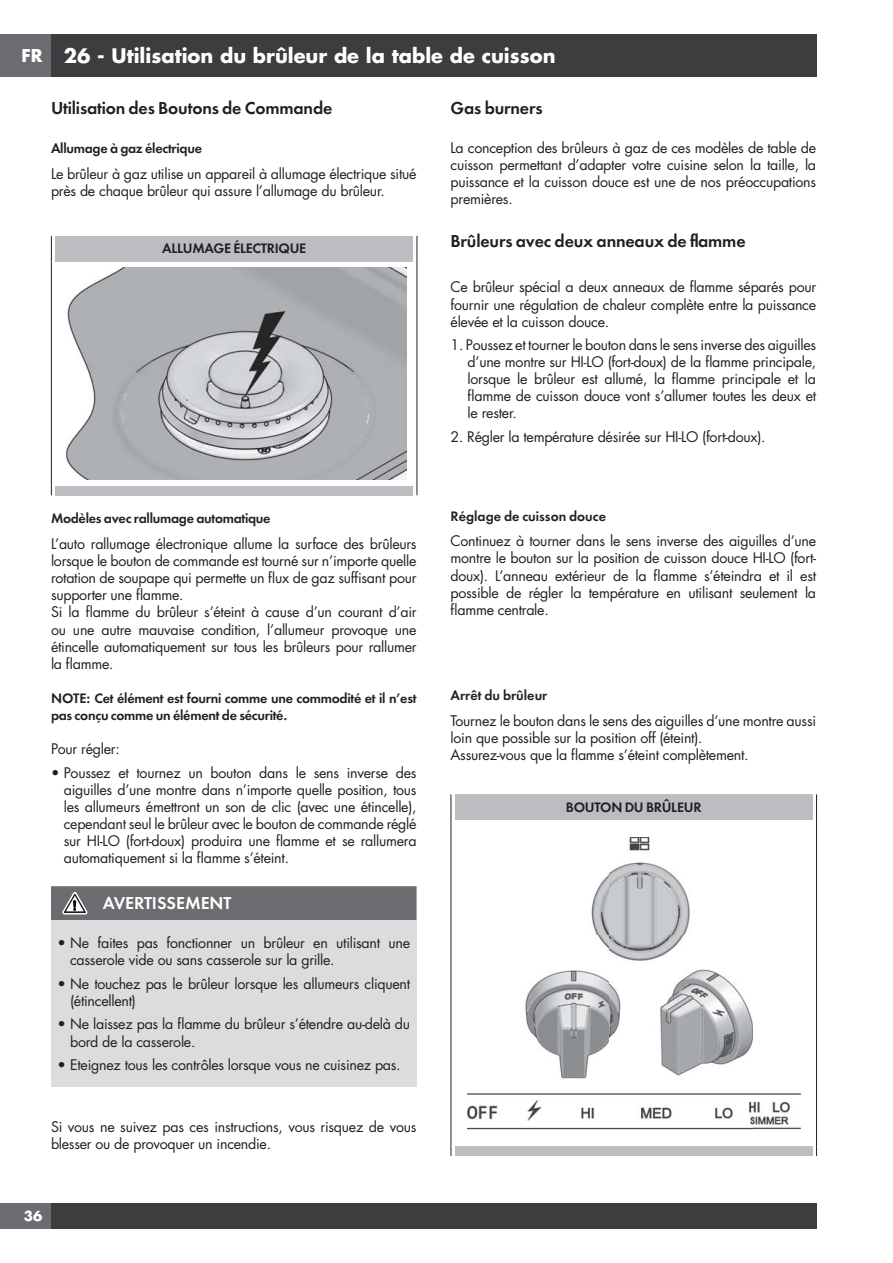
<style>
.page{position:relative;width:893px;height:1263px;background:#fff}
.page>*{position:absolute;margin:0;border:0;box-sizing:border-box;transform-origin:0 0}
.t1{font:700 19.5px "Futura";color:#fff}
.t2{font:18px "Futura Dem Bld";letter-spacing:-.01em;color:#231f20}
.t3{font:18px "Futura Dem Bld";color:#fff}
.t4{font:700 17.25px "Futura";color:#fff}
.t5{font:14.25px/17.1px "Futura";letter-spacing:-.02em;color:#231f20}
.t6{font:14.25px/17.1px "Futura Dem Bld";letter-spacing:-.02em;color:#231f20}
.t7{font:14.25px "Futura Dem Bld";color:#231f20}
.t8{font:700 13.5px "Futura";color:#fff}
</style>
<div class="page">
<div style="left:0;top:34px;width:51px;height:43px;background:#6b6c6f"></div>
<div style="left:51px;top:34px;width:765px;height:43px;background:#3d3c3e"></div>
<div style="left:0;top:1203px;width:51px;height:26px;background:#6b6c6f"></div>
<div style="left:51px;top:1203px;width:765px;height:26px;background:#3d3c3e"></div>
<svg style="left:51px;top:236px;width:1px;height:25px"></svg>
<svg style="left:417px;top:236px;width:1px;height:25px"></svg>
<hr style="left:51px;top:261px;width:1px;height:225px;background:#231f20">
<hr style="left:417px;top:261px;width:1px;height:225px;background:#231f20">
<div style="left:56px;top:236px;width:357px;height:25px;background:#bbbdc0"></div>
<img style="left:66px;top:267px;width:340px;height:213px">
<div style="left:56px;top:486px;width:357px;height:9px;background:#bbbdc0"></div>
<div style="left:51px;top:920px;width:366px;height:167px;background:#dbdcde"></div>
<div style="left:51px;top:886px;width:366px;height:34px;background:#6b6c6f"></div>
<svg style="left:451px;top:794px;width:1px;height:26px"></svg>
<svg style="left:816px;top:794px;width:1px;height:26px"></svg>
<hr style="left:451px;top:820px;width:1px;height:326px;background:#231f20">
<hr style="left:816px;top:820px;width:1px;height:326px;background:#231f20">
<div style="left:455px;top:794px;width:357px;height:26px;background:#bbbdc0"></div>
<img style="left:467px;top:837px;width:333px;height:293px">
<div style="left:455px;top:1146px;width:357px;height:10px;background:#bbbdc0"></div>
<p class="t4" style="left:21px;top:48px;width:23px">FR</p>
<h1 class="t1" style="left:64px;top:47px;width:493px">26 - Utilisation du brûleur de la table de cuisson</h1>
<p class="t2" style="left:51px;top:100px;width:283px">Utilisation des Boutons de Commande</p>
<p class="t6" style="left:51px;top:140px;width:153px">Allumage à gaz électrique</p>
<p class="t5" style="left:51px;top:166px;width:367px">Le brûleur à gaz utilise un appareil à allumage électrique situé près de chaque brûleur qui assure l’allumage du brûleur.</p>
<p class="t2" style="left:451px;top:100px;width:93px">Gas burners</p>
<p class="t5" style="left:451px;top:140px;width:367px;text-align:justify">La conception des brûleurs à gaz de ces modèles de table de cuisson permettant d’adapter votre cuisine selon la taille, la puissance et la cuisson douce est une de nos préoccupations premières.</p>
<p class="t2" style="left:451px;top:233px;width:297px">Brûleurs avec deux anneaux de flamme</p>
<p class="t5" style="left:451px;top:280px;width:367px;text-align:justify">Ce brûleur spécial a deux anneaux de flamme séparés pour fournir une régulation de chaleur complète entre la puissance élevée et la cuisson douce.</p>
<p class="t5" style="left:468px;top:338px;width:350px;text-align:justify;text-indent:-17px">1. Poussez et tourner le bouton dans le sens inverse des aiguilles d’une montre sur HI-LO (fort-doux) de la flamme principale, lorsque le brûleur est allumé, la flamme principale et la flamme de cuisson douce vont s’allumer toutes les deux et le rester.</p>
<p class="t5" style="left:451px;top:429px;width:316px">2. Régler la température désirée sur HI-LO (fort-doux).</p>
<p class="t6" style="left:162px;top:241px;width:146px">ALLUMAGE ÉLECTRIQUE</p>
<p class="t6" style="left:51px;top:511px;width:221px">Modèles avec rallumage automatique</p>
<p class="t5" style="left:51px;top:536px;width:367px">L’auto rallumage électronique allume la surface des brûleurs lorsque le bouton de commande est tourné sur n’importe quelle rotation de soupape qui permette un flux de gaz suffisant pour supporter une flamme.<br>Si la flamme du brûleur s’éteint à cause d’un courant d’air ou une autre mauvaise condition, l’allumeur provoque une étincelle automatiquement sur tous les brûleurs pour rallumer la flamme.</p>
<p class="t6" style="left:51px;top:690px;width:367px">NOTE: Cet élément est fourni comme une commodité et il n’est pas conçu comme un élément de sécurité.</p>
<p class="t5" style="left:51px;top:742px;width:70px">Pour régler:</p>
<p class="t5" style="left:64px;top:765px;width:354px;text-align:justify;text-indent:-13px">• Poussez et tournez un bouton dans le sens inverse des aiguilles d’une montre dans n’importe quelle position, tous les allumeurs émettront un son de clic (avec une étincelle), cependant seul le brûleur avec le bouton de commande réglé sur HI-LO (fort-doux) produira une flamme et se rallumera automatiquement si la flamme s’éteint.</p>
<p class="t3" style="left:103px;top:895px;width:130px">AVERTISSEMENT</p>
<p class="t5" style="left:70px;top:936px;width:341px;text-indent:-13px">• Ne faites pas fonctionner un brûleur en utilisant une casserole vide ou sans casserole sur la grille.</p>
<p class="t5" style="left:70px;top:976px;width:342px;text-indent:-13px">• Ne touchez pas le brûleur lorsque les allumeurs cliquent (étincellent)</p>
<p class="t5" style="left:70px;top:1017px;width:342px;text-indent:-13px">• Ne laissez pas la flamme du brûleur s’étendre au-delà du bord de la casserole.</p>
<p class="t5" style="left:57px;top:1057px;width:345px">• Eteignez tous les contrôles lorsque vous ne cuisinez pas.</p>
<p class="t5" style="left:51px;top:1120px;width:367px">Si vous ne suivez pas ces instructions, vous risquez de vous blesser ou de provoquer un incendie.</p>
<p class="t8" style="left:24px;top:1210px;width:20px">36</p>
<p class="t7" style="left:451px;top:510px;width:157px">Réglage de cuisson douce</p>
<p class="t5" style="left:451px;top:534px;width:367px;text-align:justify">Continuez à tourner dans le sens inverse des aiguilles d’une montre le bouton sur la position de cuisson douce HI-LO (fort&shy;doux). L’anneau extérieur de la flamme s’éteindra et il est possible de régler la température en utilisant seulement la flamme centrale.</p>
<p class="t7" style="left:451px;top:689px;width:98px">Arrêt du brûleur</p>
<p class="t5" style="left:451px;top:713px;width:367px">Tournez le bouton dans le sens des aiguilles d’une montre aussi loin que possible sur la position off (éteint).<br>Assurez-vous que la flamme s’éteint complètement.</p>
<p class="t6" style="left:566px;top:799px;width:137px">BOUTON DU BRÛLEUR</p>
</div>
